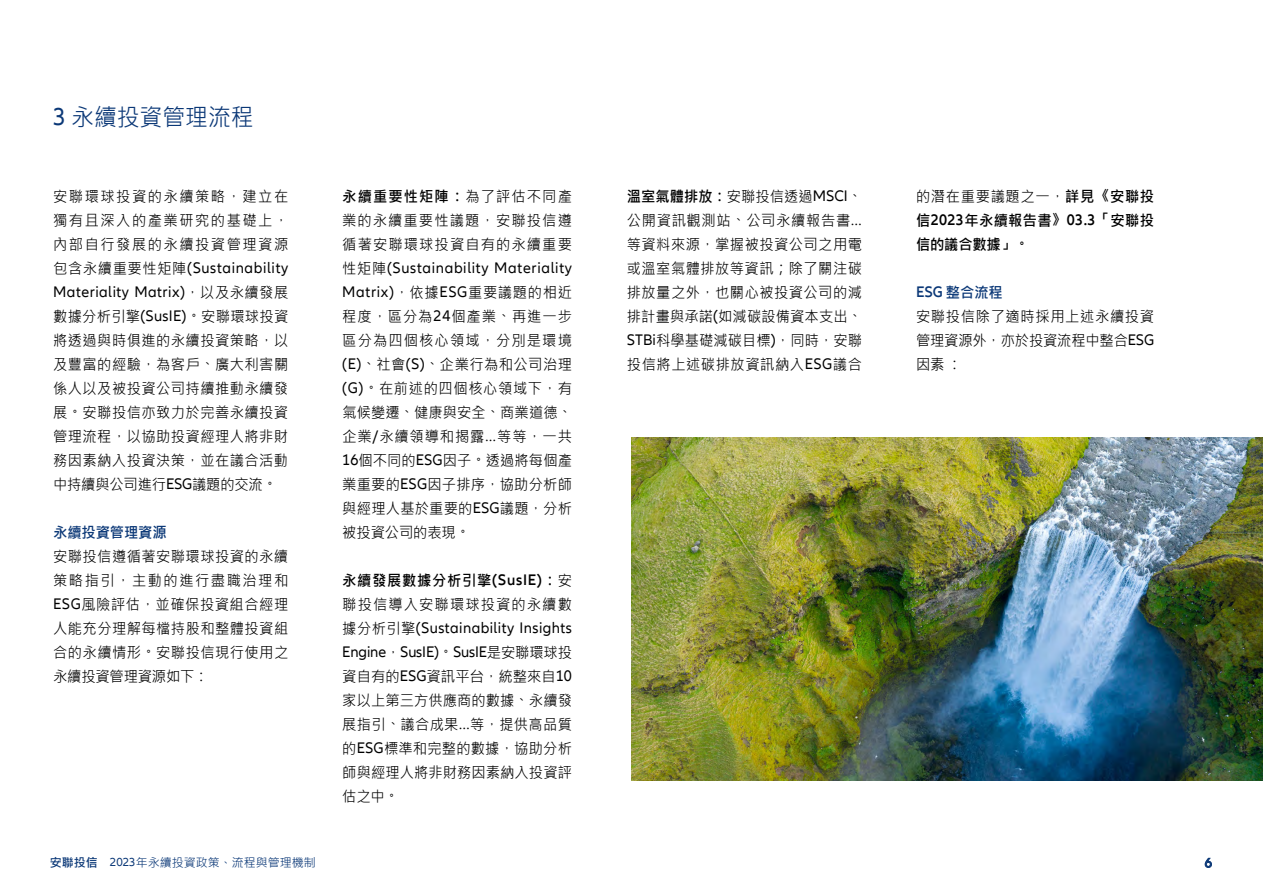
<style>
.page{position:relative;width:1263px;height:893px;background:#fff}
.page>*{position:absolute;margin:0;border:0;box-sizing:border-box;transform-origin:0 0}
.t1{font:24px "Microsoft Jheng Hei";color:#0b3877;scale:.95 1}
.t2{font:15.75px/24px "Allianz Neo W04";letter-spacing:.035em;color:#000;scale:.95 1}
.t3{font:15px/24px "Microsoft Jheng Hei";letter-spacing:.035em;color:#000;text-align:justify;scale:.95 1}
.t4{font:700 15px/24px "Microsoft Jheng Hei";letter-spacing:.03em;color:#000;text-align:justify;scale:.95 1}
.t5{font:15px/24px "Microsoft Jheng Hei";letter-spacing:.08em;color:#000;scale:.95 1}
.t6{font:700 15px "Microsoft Jheng Hei";letter-spacing:-.005em;color:#0b3877;scale:.95 1}
.t7{font:13.5px "Allianz Neo W04";color:#0b3877}
.t8{font:12px "Microsoft Jheng Hei";color:#0b3877}
.s1{font-family:"Allianz Neo W04";font-size:25.2px}
.s2{font-family:"Microsoft Jheng Hei";font-size:15px}
.s3{font-family:"Allianz Neo W04";font-size:15.75px}
.s4{font-weight:700}
.s5{font-family:"Allianz Neo";font-weight:600;font-size:15.75px}
.s6{font-weight:400}
.s7{font-family:"Allianz Neo";font-weight:600;font-size:15.75px;color:#0b3877}
.s8{font-weight:700;color:#0b3877}
.s9{font-family:"Allianz Neo W04"}
</style>
<div class="page">
<img style="left:631px;top:438px;width:632px;height:342px">
<svg style="left:1205px;top:858px;width:7px;height:10px"></svg>
<h1 class="t1" style="left:53px;top:102px;width:213px"><span class="s1">3</span> 永續投資管理流程</h1>
<p class="t3" style="left:53px;top:184px;width:249px">安聯環球投資的永續策略，建立在獨有且深入的產業研究的基礎上，內部自行發展的永續投資管理資源</p>
<p class="t2" style="left:53px;top:256px;width:249px"><span class="s2">包含永續重要性矩陣</span>(Sustainability<br>Materiality Matrix)<span class="s2">，以及永續發展</span></p>
<p class="t3" style="left:53px;top:304px;width:249px">數據分析引擎<span class="s3">(SusIE)</span>。安聯環球投資將透過與時俱進的永續投資策略，以及豐富的經驗，為客戶、廣大利害關係人以及被投資公司持續推動永續發展。安聯投信亦致力於完善永續投資管理流程，以協助投資經理人將非財務因素納入投資決策，並在議合活動中持續與公司進行<span class="s3">ESG</span>議題的交流。</p>
<p class="t6" style="left:53px;top:523px;width:121px">永續投資管理資源</p>
<p class="t3" style="left:53px;top:544px;width:249px">安聯投信遵循著安聯環球投資的永續策略指引，主動的進行盡職治理和<span class="s3">ESG</span>風險評估，並確保投資組合經理人能充分理解每檔持股和整體投資組合的永續情形。安聯投信現行使用之永續投資管理資源如下：</p>
<p class="t3" style="left:342px;top:184px;width:243px"><span class="s4">永續重要性矩陣：</span>為了評估不同產業的永續重要性議題，安聯投信遵循著安聯環球投資自有的永續重要</p>
<p class="t2" style="left:342px;top:256px;width:243px"><span class="s2">性矩陣</span>(Sustainability Materiality<br>Matrix)<span class="s2">，依據</span>ESG<span class="s2">重要議題的相近</span></p>
<p class="t3" style="left:342px;top:304px;width:243px">程度，區分為<span class="s3">24</span>個產業、再進一步區分為四個核心領域，分別是環境<span class="s3">(E)</span>、社會<span class="s3">(S)</span>、企業行為和公司治理<span class="s3">(G)</span>。在前述的四個核心領域下，有氣候變遷、健康與安全、商業道德、企業<span class="s3">/</span>永續領導和揭露…等等，一共<span class="s3">16</span>個不同的<span class="s3">ESG</span>因子。透過將每個產業重要的<span class="s3">ESG</span>因子排序，協助分析師與經理人基於重要的<span class="s3">ESG</span>議題，分析被投資公司的表現。</p>
<p class="t5" style="left:342px;top:568px;width:243px"><span class="s4">永續發展數據分析引擎</span><span class="s5">(SusIE)</span><span class="s4">：</span>安聯投信導入安聯環球投資的永續數</p>
<p class="t2" style="left:342px;top:616px;width:243px"><span class="s2">據分析引擎</span>(Sustainability Insights<br>Engine<span class="s2">，</span>SusIE)<span class="s2">。</span>SusIE<span class="s2">是安聯環球投</span></p>
<p class="t3" style="left:342px;top:664px;width:243px">資自有的<span class="s3">ESG</span>資訊平台，統整來自<span class="s3">10</span>家以上第三方供應商的數據、永續發展指引、議合成果…等，提供高品質的<span class="s3">ESG</span>標準和完整的數據，協助分析師與經理人將非財務因素納入投資評估之中。</p>
<p class="t3" style="left:627px;top:184px;width:249px"><span class="s4">溫室氣體排放：</span>安聯投信透過<span class="s3">MSCI</span>、公開資訊觀測站、公司永續報告書…等資料來源，掌握被投資公司之用電或溫室氣體排放等資訊；除了關注碳排放量之外，也關心被投資公司的減排計畫與承諾<span class="s3">(</span>如減碳設備資本支出、<span class="s3">STBi</span>科學基礎減碳目標<span class="s3">)</span>，同時，安聯投信將上述碳排放資訊納入<span class="s3">ESG</span>議合</p>
<p class="t4" style="left:916px;top:184px;width:252px"><span class="s6">的潛在重要議題之一，</span>詳見《安聯投信<span class="s5">2023</span>年永續報告書》<span class="s5">03.3</span>「安聯投信的議合數據」。</p>
<p class="t3" style="left:916px;top:280px;width:252px;text-align:left"><span class="s7">ESG</span> <span class="s8">整合流程<br></span>安聯投信除了適時採用上述永續投資管理資源外，亦於投資流程中整合<span class="s3">ESG</span>因素：</p>
<p class="t8" style="left:50px;top:855px;width:267px"><span class="s4">安聯投信</span> <span class="s9">2023</span>年永續投資政策、流程與管理機制</p>
<p class="t7" style="left:1205px;top:855px;width:9px">6</p>
</div>
